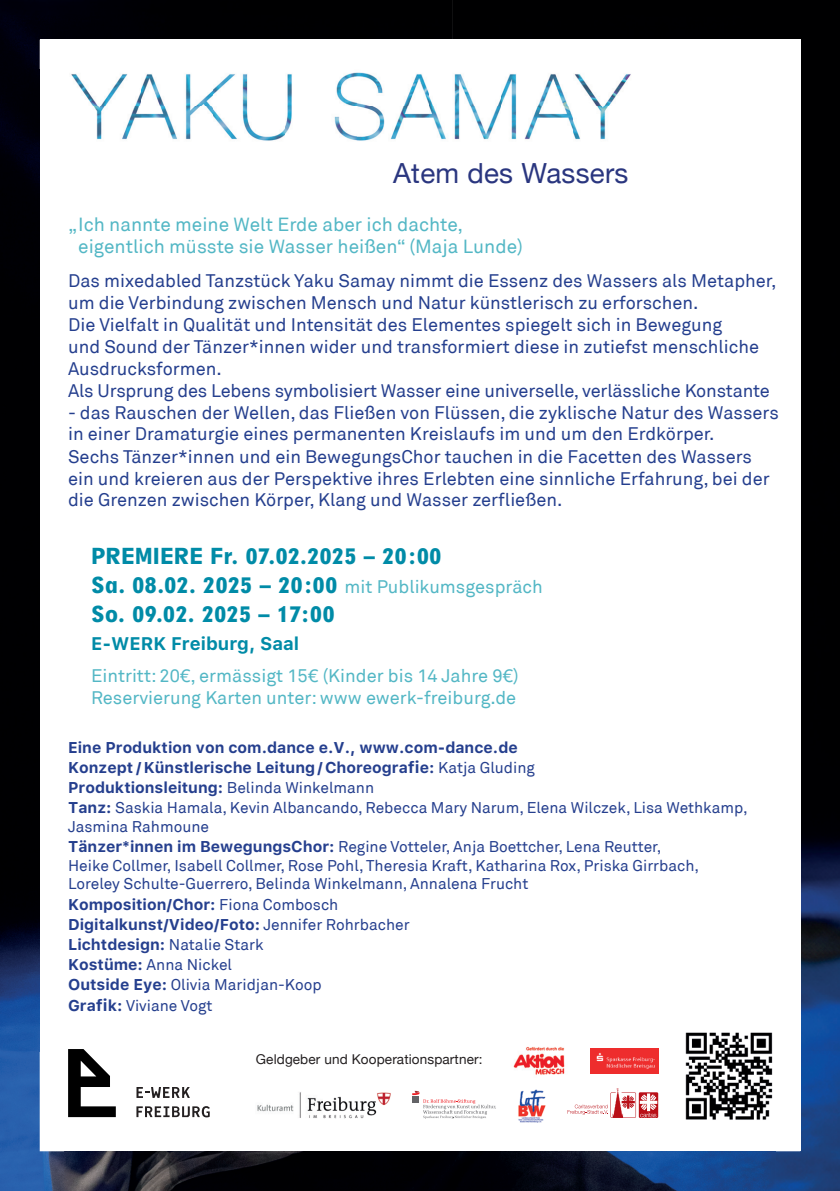
<style>
.page{position:relative;width:840px;height:1191px;background:#fff}
.page>*{position:absolute;margin:0;border:0;box-sizing:border-box;transform-origin:0 0}
.t1{font:27.8px "Helvetica Neue";letter-spacing:.01em;color:#2a367f}
.t2{font:900 24.2px "Neuzeit Gro Con";color:#008ba7}
.t3{font:19px/22.8px "Akkurat";color:#53b7c5}
.t4{font:18.2px/21.8px "Akkurat";color:#253f8e}
.t5{font:18.2px/21.8px "Akkurat";color:#53b7c5}
.t6{font:700 18.2px "Galvji";color:#008ba7}
.t7{font:15.6px/18.6px "Akkurat";color:#253f8e}
.t8{font:700 15.6px/20.2px "Galvji";color:#253f8e}
.t9{font:13.6px "Helvetica Neue";letter-spacing:.01em;color:#231f20}
.s1{font-family:"Neuzeit Gro Con";font-weight:900;font-size:24.2px;color:#008ba7}
.s2{font-family:"Akkurat";font-weight:400}
.s3{font-family:"Galvji";font-weight:700}
</style>
<div class="page">
<img style="left:0;top:0;width:839px;height:70px">
<img style="left:0;top:70px;width:40px;height:980px">
<img style="left:801px;top:70px;width:38px;height:980px">
<img style="left:0;top:1050px;width:64px;height:141px">
<img style="left:775px;top:1050px;width:64px;height:141px">
<img style="left:64px;top:1151px;width:711px;height:40px">
<div style="left:40px;top:40px;width:759px;height:1111px;background:#fff"></div>
<img style="left:71px;top:72px;width:560px;height:69px">
<img style="left:257px;top:1092px;width:134px;height:26px">
<img style="left:518px;top:1089px;width:28px;height:34px">
<svg style="left:68px;top:1049px;width:48px;height:68px"></svg>
<svg style="left:136px;top:1087px;width:54px;height:11px"></svg>
<svg style="left:136px;top:1106px;width:74px;height:11px"></svg>
<img style="left:590px;top:1048px;width:67px;height:26px">
<img style="left:513px;top:1047px;width:52px;height:28px">
<svg style="left:412px;top:1090px;width:84px;height:28px"></svg>
<svg style="left:567px;top:1088px;width:90px;height:30px"></svg>
<img style="left:685px;top:1032px;width:88px;height:88px">
<h1 class="t1" style="left:393px;top:153px;width:237px">Atem des Wassers</h1>
<p class="t3" style="left:78px;top:213px;width:446px;text-indent:-10px">„ Ich nannte meine Welt Erde aber ich dachte, eigentlich müsste sie Wasser heißen“ (Maja Lunde)</p>
<p class="t4" style="left:68px;top:270px;width:709px">Das mixedabled Tanzstück Yaku Samay nimmt die Essenz des Wassers als Metapher, um die Verbindung zwischen Mensch und Natur künstlerisch zu erforschen.<br>Die Vielfalt in Qualität und Intensität des Elementes spiegelt sich in Bewegung<br>und Sound der Tänzer*innen wider und transformiert diese in zutiefst menschliche Ausdrucksformen.<br>Als Ursprung des Lebens symbolisiert Wasser eine universelle, verlässliche Konstante</p>
<p class="t4" style="left:68px;top:402px;width:711px">- das Rauschen der Wellen, das Fließen von Flüssen, die zyklische Natur des Wassers in einer Dramaturgie eines permanenten Kreislaufs im und um den Erdkörper.<br>Sechs Tänzer*innen und ein BewegungsChor tauchen in die Facetten des Wassers ein und kreieren aus der Perspektive ihres Erlebten eine sinnliche Erfahrung, bei der die Grenzen zwischen Körper, Klang und Wasser zerfließen.</p>
<h2 class="t2" style="left:91px;top:542px;width:352px">PREMIERE Fr. 07.02.2025 – 20:00</h2>
<p class="t5" style="left:91px;top:576px;width:453px"><span class="s1">Sa. 08.02. 2025 – 20:00</span> mit Publikumsgespräch</p>
<h2 class="t2" style="left:91px;top:600px;width:245px">So. 09.02. 2025 – 17:00</h2>
<p class="t6" style="left:91px;top:633px;width:209px">E-WERK Freiburg, Saal</p>
<p class="t5" style="left:91px;top:665px;width:429px">Eintritt: 20€, ermässigt 15€ (Kinder bis 14 Jahre 9€)<br>Reservierung Karten unter: www ewerk-freiburg.de</p>
<p class="t8" style="left:68px;top:737px;width:468px">Eine Produktion von com.dance e.V., www.com-dance.de<br>Konzept / Künstlerische Leitung / Choreografie: <span class="s2">Katja Gluding<br></span>Produktionsleitung: <span class="s2">Belinda Winkelmann</span></p>
<p class="t7" style="left:68px;top:799px;width:680px"><span class="s3">Tanz:</span> Saskia Hamala, Kevin Albancando, Rebecca Mary Narum, Elena Wilczek, Lisa Wethkamp,<br>Jasmina Rahmoune</p>
<p class="t7" style="left:68px;top:837px;width:632px"><span class="s3">Tänzer*innen im BewegungsChor:</span> Regine Votteler, Anja Boettcher, Lena Reutter,<br>Heike Collmer, Isabell Collmer, Rose Pohl, Theresia Kraft, Katharina Rox, Priska Girrbach,<br>Loreley Schulte-Guerrero, Belinda Winkelmann, Annalena Frucht</p>
<p class="t8" style="left:68px;top:894px;width:343px">Komposition/Chor: <span class="s2">Fiona Combosch<br></span>Digitalkunst/Video/Foto: <span class="s2">Jennifer Rohrbacher<br></span>Lichtdesign: <span class="s2">Natalie Stark</span></p>
<p class="t7" style="left:68px;top:955px;width:255px;line-height:20.2px"><span class="s3">Kostüme:</span> Anna Nickel<br><span class="s3">Outside Eye:</span> Olivia Maridjan-Koop<br><span class="s3">Grafik:</span> Viviane Vogt</p>
<p class="t9" style="left:256px;top:1049px;width:228px">Geldgeber und Kooperationspartner:</p>
</div>
